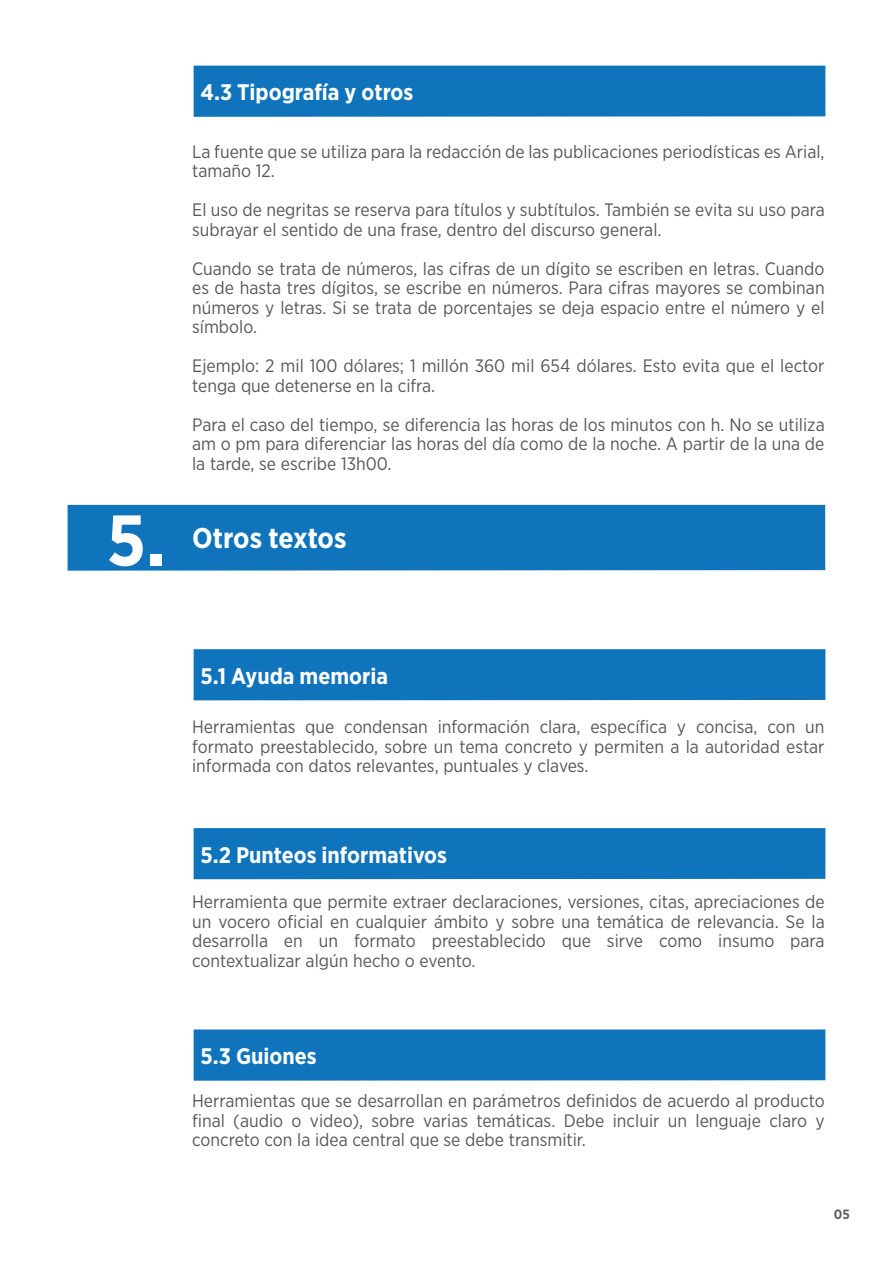
<style>
.page{position:relative;width:893px;height:1263px;background:#fff}
.page>*{position:absolute;margin:0;border:0;box-sizing:border-box;transform-origin:0 0}
.t1{font:700 71.55px "Gotham Narrow";color:#fff}
.t2{font:700 28.5px "Gotham Narrow";letter-spacing:-.005em;color:#fff}
.t3{font:700 22.5px "Gotham Narrow";color:#fff}
.t4{font:18px/19.5px "Gotham Narrow";color:#57585a;text-align:justify}
.t5{font:700 13.5px "Gotham Narrow";color:#606160}
</style>
<div class="page">
<div style="left:194px;top:66px;width:631px;height:51px;background:#1074bc"></div>
<div style="left:194px;top:649px;width:631px;height:51px;background:#1074bc"></div>
<div style="left:194px;top:828px;width:631px;height:51px;background:#1074bc"></div>
<div style="left:194px;top:1029px;width:631px;height:52px;background:#1074bc"></div>
<div style="left:68px;top:505px;width:757px;height:66px;background:#1074bc"></div>
<h1 class="t1" style="left:107px;top:494px;width:60px">5.</h1>
<p class="t3" style="left:201px;top:78px;width:214px">4.3 Tipografía y otros</p>
<p class="t4" style="left:192px;top:141px;width:634px">La fuente que se utiliza para la redacción de las publicaciones periodísticas es Arial, tamaño 12.</p>
<p class="t4" style="left:192px;top:200px;width:634px">El uso de negritas se reserva para títulos y subtítulos. También se evita su uso para subrayar el sentido de una frase, dentro del discurso general.</p>
<p class="t4" style="left:192px;top:258px;width:634px">Cuando se trata de números, las cifras de un dígito se escriben en letras. Cuando es de hasta tres dígitos, se escribe en números. Para cifras mayores se combinan números y letras. Si se trata de porcentajes se deja espacio entre el número y el símbolo.</p>
<p class="t4" style="left:192px;top:356px;width:634px">Ejemplo: 2 mil 100 dólares; 1 millón 360 mil 654 dólares. Esto evita que el lector tenga que detenerse en la cifra.</p>
<p class="t4" style="left:192px;top:414px;width:634px">Para el caso del tiempo, se diferencia las horas de los minutos con h. No se utiliza am o pm para diferenciar las horas del día como de la noche. A partir de la una de la tarde, se escribe 13h00.</p>
<h2 class="t2" style="left:192px;top:520px;width:156px">Otros textos</h2>
<p class="t3" style="left:201px;top:661px;width:189px">5.1 Ayuda memoria</p>
<p class="t4" style="left:192px;top:717px;width:634px">Herramientas que condensan información clara, específica y concisa, con un formato preestablecido, sobre un tema concreto y permiten a la autoridad estar informada con datos relevantes, puntuales y claves.</p>
<p class="t3" style="left:201px;top:840px;width:248px">5.2 Punteos informativos</p>
<p class="t4" style="left:192px;top:892px;width:634px">Herramienta que permite extraer declaraciones, versiones, citas, apreciaciones de un vocero oficial en cualquier ámbito y sobre una temática de relevancia. Se la desarrolla en un formato preestablecido que sirve como insumo para contextualizar algún hecho o evento.</p>
<p class="t3" style="left:201px;top:1042px;width:118px">5.3 Guiones</p>
<p class="t4" style="left:192px;top:1091px;width:634px">Herramientas que se desarrollan en parámetros definidos de acuerdo al producto final (audio o video), sobre varias temáticas. Debe incluir un lenguaje claro y concreto con la idea central que se debe transmitir.</p>
<p class="t5" style="left:834px;top:1205px;width:17px">05</p>
</div>
